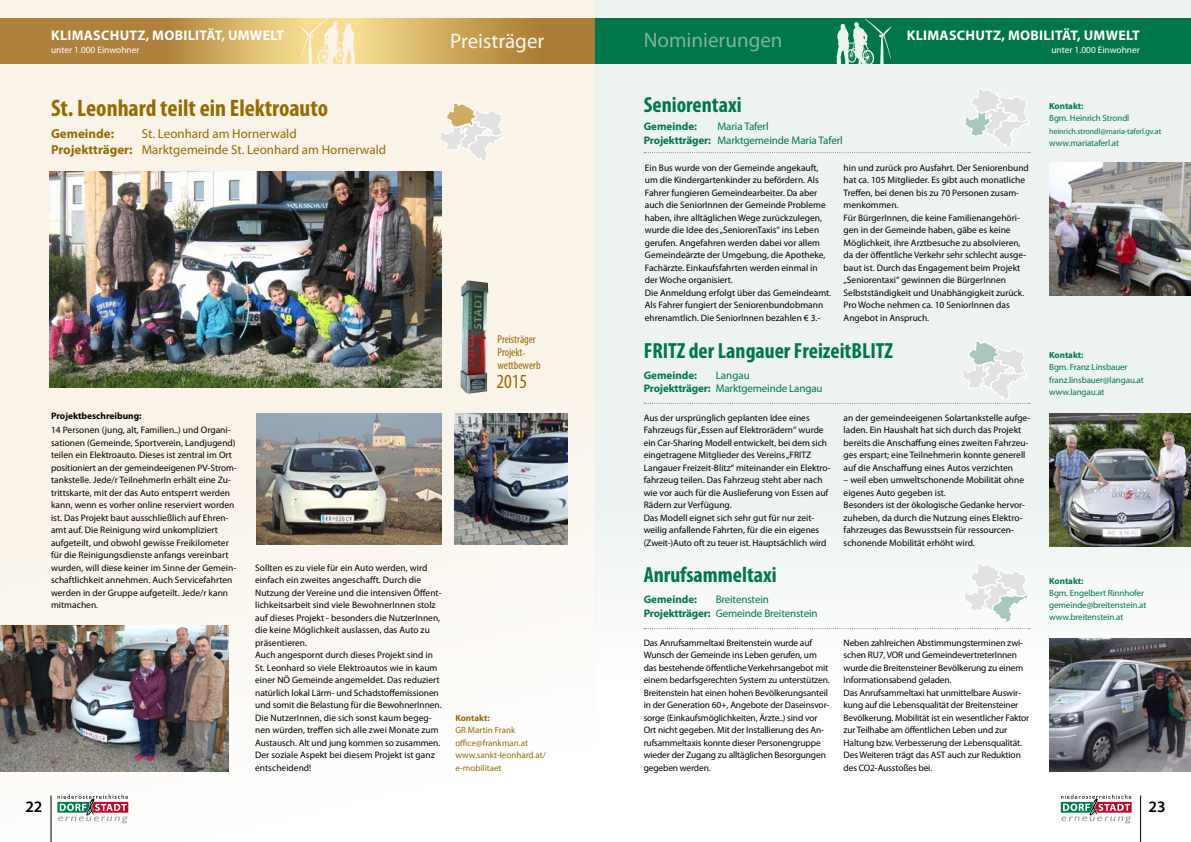
<style>
.page{position:relative;width:1191px;height:842px;background:#fff}
.page>*{position:absolute;margin:0;border:0;box-sizing:border-box;transform-origin:0 0}
.t1{font:700 condensed 24px "Myriad Pro";color:#956b01}
.t2{font:700 condensed 22px "Myriad Pro";color:#00774a}
.t3{font:21px "Myriad Pro";color:#7db49b}
.t4{font:21px "Myriad Pro";color:#fcf7f0}
.t5{font:condensed 20px "Myriad Pro";color:#956b01}
.t6{font:600 16px "Myriad Pro";color:#000}
.t7{font:700 14px "Myriad Pro";letter-spacing:.02em;color:#fff}
.t8{font:13px/16px "Myriad Pro";color:#956b01;text-align:center}
.t9{font:700 13px "Myriad Pro";color:#956b01}
.t10{font:condensed 11.5px/13.2px "Myriad Pro";color:#956b01}
.t11{font:11px/14px "Myriad Pro";letter-spacing:-.015em;color:#00774a;text-align:center}
.t12{font:700 11px "Myriad Pro";color:#00774a}
.t13{font:9.4px/12.5px "Myriad Pro";color:#000}
.t14{font:9.4px "Myriad Pro";color:#fff}
.t15{font:700 9.4px "Myriad Pro";color:#000}
.t16{font:9px/12.5px "Myriad Pro";letter-spacing:-.01em;color:#00774a}
.t17{font:9px/12.5px "Myriad Pro";color:#956b01}
.t18{font:700 9px "Myriad Pro";color:#00774a}
.t19{font:700 9px "Myriad Pro";color:#956b01}
.t20{font:8px "Myriad Pro";letter-spacing:-.01em;color:#00774a}
.s1{font-weight:700}
</style>
<div class="page">
<div style="left:0;top:0;width:595px;height:842px;background:linear-gradient(to bottom,#f7efe0,#fdfcfa)"></div>
<div style="left:595px;top:0;width:596px;height:842px;background:linear-gradient(to right,#f4f8f6,#f1f5f3)"></div>
<svg style="left:0;top:18px;width:595px;height:46px"></svg>
<div style="left:595px;top:18px;width:596px;height:46px;background:#00774a"></div>
<img style="left:0;top:626px;width:229px;height:146px">
<img style="left:1049px;top:163px;width:142px;height:133px">
<img style="left:1049px;top:413px;width:142px;height:133px">
<img style="left:1049px;top:638px;width:142px;height:133px">
<img style="left:257px;top:414px;width:184px;height:130px">
<img style="left:460px;top:280px;width:28px;height:114px">
<svg style="left:644px;top:562px;width:385px;height:67px"></svg>
<svg style="left:644px;top:87px;width:386px;height:66px"></svg>
<svg style="left:644px;top:340px;width:385px;height:64px"></svg>
<svg style="left:439px;top:102px;width:66px;height:60px"></svg>
<img style="left:454px;top:414px;width:114px;height:130px">
<svg style="left:300px;top:18px;width:57px;height:53px"></svg>
<svg style="left:834px;top:19px;width:57px;height:52px"></svg>
<img style="left:50px;top:171px;width:391px;height:216px">
<svg style="left:57px;top:794px;width:71px;height:29px"></svg>
<hr style="left:51px;top:795px;width:1px;height:47px;background:#000">
<svg style="left:1060px;top:794px;width:71px;height:29px"></svg>
<hr style="left:1140px;top:795px;width:1px;height:47px;background:#000">
<h3 class="t7" style="left:51px;top:26px;width:234px">KLIMASCHUTZ, MOBILITÄT, UMWELT</h3>
<p class="t14" style="left:51px;top:44px;width:90px">unter 1.000 Einwohner</p>
<h3 class="t4" style="left:450px;top:28px;width:96px">Preisträger</h3>
<h3 class="t3" style="left:643px;top:27px;width:140px">Nominierungen</h3>
<h3 class="t7" style="left:907px;top:26px;width:234px">KLIMASCHUTZ, MOBILITÄT, UMWELT</h3>
<p class="t14" style="left:1051px;top:44px;width:90px">unter 1.000 Einwohner</p>
<h1 class="t1" style="left:51px;top:93px;width:279px">St. Leonhard teilt ein Elektroauto</h1>
<h3 class="t9" style="left:51px;top:125px;width:65px">Gemeinde:</h3>
<h3 class="t8" style="left:51px;top:125px;width:336px">St. Leonhard am Hornerwald<br><span class="s1">Projektträger:</span> Marktgemeinde St. Leonhard am Hornerwald</h3>
<p class="t15" style="left:51px;top:410px;width:92px">Projektbeschreibung:</p>
<p class="t13" style="left:51px;top:424px;width:187px">14 Personen (jung, alt, Familien..) und Organi&shy;sationen (Gemeinde, Sportverein, Landjugend) teilen ein Elektroauto. Dieses ist zentral im Ort positioniert an der gemeindeeigenen PV-Strom&shy;tankstelle. Jede/r TeilnehmerIn erhält eine Zu&shy;trittskarte, mit der das Auto entsperrt werden kann, wenn es vorher online reserviert worden ist. Das Projekt baut ausschließlich auf Ehren&shy;amt auf. Die Reinigung wird unkompliziert aufgeteilt, und obwohl gewisse Freikilometer für die Reinigungsdienste anfangs vereinbart wurden, will diese keiner im Sinne der Gemein&shy;schaftlichkeit annehmen. Auch Servicefahrten werden in der Gruppe aufgeteilt. Jede/r kann mitmachen.</p>
<p class="t10" style="left:497px;top:332px;width:45px">Preisträger<br>Projekt&shy;wettbewerb</p>
<h3 class="t5" style="left:496px;top:369px;width:32px">2015</h3>
<p class="t13" style="left:255px;top:561px;width:188px">Sollten es zu viele für ein Auto werden, wird einfach ein zweites angeschafft. Durch die Nutzung der Vereine und die intensiven Öffent&shy;lichkeitsarbeit sind viele BewohnerInnen stolz auf dieses Projekt - besonders die NutzerInnen, die keine Möglichkeit auslassen, das Auto zu präsentieren.<br>Auch angespornt durch dieses Projekt sind in St. Leonhard so viele Elektroautos wie in kaum einer NÖ Gemeinde angemeldet. Das reduziert natürlich lokal Lärm- und Schadstoffemissionen und somit die Belastung für die BewohnerInnen.<br>Die NutzerInnen, die sich sonst kaum begeg&shy;nen würden, treffen sich alle zwei Monate zum Austausch. Alt und jung kommen so zusammen.<br>Der soziale Aspekt bei diesem Projekt ist ganz entscheidend!</p>
<p class="t19" style="left:455px;top:712px;width:36px">Kontakt:</p>
<p class="t17" style="left:455px;top:724px;width:92px">GR Martin Frank office@frankman.at www.sankt-leonhard.at/ e-mobilitaet</p>
<h2 class="t2" style="left:643px;top:91px;width:99px">Seniorentaxi</h2>
<p class="t12" style="left:643px;top:119px;width:55px">Gemeinde:</p>
<p class="t11" style="left:643px;top:120px;width:201px">Maria Taferl<br><span class="s1">Projektträger:</span> Marktgemeinde Maria Taferl</p>
<p class="t13" style="left:645px;top:161px;width:188px">Ein Bus wurde von der Gemeinde angekauft, um die Kindergartenkinder zu befördern. Als Fahrer fungieren Gemeindearbeiter. Da aber auch die SeniorInnen der Gemeinde Probleme haben, ihre alltäglichen Wege zurückzulegen, wurde die Idee des „SeniorenTaxis“ ins Leben gerufen. Angefahren werden dabei vor allem Gemeindeärzte der Umgebung, die Apotheke, Fachärzte. Einkaufsfahrten werden einmal in der Woche organisiert.<br>Die Anmeldung erfolgt über das Gemeindeamt.<br>Als Fahrer fungiert der Seniorenbundobmann ehrenamtlich. Die SeniorInnen bezahlen € 3.-</p>
<p class="t13" style="left:843px;top:161px;width:187px">hin und zurück pro Ausfahrt. Der Seniorenbund hat ca. 105 Mitglieder. Es gibt auch monatliche Treffen, bei denen bis zu 70 Personen zusam&shy;menkommen.<br>Für BürgerInnen, die keine Familienangehöri&shy;gen in der Gemeinde haben, gäbe es keine Möglichkeit, ihre Arztbesuche zu absolvieren, da der öffentliche Verkehr sehr schlecht ausge&shy;baut ist. Durch das Engagement beim Projekt „Seniorentaxi“ gewinnen die BürgerInnen Selbstständigkeit und Unabhängigkeit zurück.<br>Pro Woche nehmen ca. 10 SeniorInnen das Angebot in Anspruch.</p>
<h2 class="t2" style="left:643px;top:337px;width:251px">FRITZ der Langauer FreizeitBLITZ</h2>
<p class="t12" style="left:643px;top:368px;width:55px">Gemeinde:</p>
<p class="t11" style="left:643px;top:368px;width:180px;line-height:13px">Langau<br><span class="s1">Projektträger:</span> Marktgemeinde Langau</p>
<p class="t13" style="left:643px;top:411px;width:189px">Aus der ursprünglich geplanten Idee eines Fahrzeugs für „Essen auf Elektrorädern“ wurde ein Car-Sharing Modell entwickelt, bei dem sich eingetragene Mitglieder des Vereins „FRITZ Langauer Freizeit-Blitz“ miteinander ein Elektro&shy;fahrzeug teilen. Das Fahrzeug steht aber nach wie vor auch für die Auslieferung von Essen auf Rädern zur Verfügung.<br>Das Modell eignet sich sehr gut für nur zeit&shy;weilig anfallende Fahrten, für die ein eigenes (Zweit-)Auto oft zu teuer ist. Hauptsächlich wird</p>
<p class="t13" style="left:843px;top:411px;width:188px">an der gemeindeeigenen Solartankstelle aufge&shy;laden. Ein Haushalt hat sich durch das Projekt bereits die Anschaffung eines zweiten Fahrzeu&shy;ges erspart; eine Teilnehmerin konnte generell auf die Anschaffung eines Autos verzichten</p>
<p class="t13" style="left:843px;top:474px;width:183px">– weil eben umweltschonende Mobilität ohne eigenes Auto gegeben ist.<br>Besonders ist der ökologische Gedanke hervor&shy;zuheben, da durch die Nutzung eines Elektro&shy;fahrzeuges das Bewusstsein für ressourcen&shy;schonende Mobilität erhöht wird.</p>
<h2 class="t2" style="left:643px;top:561px;width:135px">Anrufsammeltaxi</h2>
<p class="t12" style="left:643px;top:592px;width:55px">Gemeinde:</p>
<p class="t11" style="left:643px;top:592px;width:175px;text-align:left;text-indent:72px">Breitenstein<br><span class="s1">Projektträger:</span> Gemeinde Breitenstein</p>
<p class="t13" style="left:643px;top:636px;width:187px">Das Anrufsammeltaxi Breitenstein wurde auf Wunsch der Gemeinde ins Leben gerufen, um das bestehende öffentliche Verkehrsangebot mit einem bedarfsgerechten System zu unterstützen.<br>Breitenstein hat einen hohen Bevölkerungsanteil in der Generation 60+, Angebote der Daseinsvor&shy;sorge (Einkaufsmöglichkeiten, Ärzte..) sind vor Ort nicht gegeben. Mit der Installierung des An&shy;rufsammeltaxis konnte dieser Personengruppe wieder der Zugang zu alltäglichen Besorgungen gegeben werden.</p>
<p class="t13" style="left:843px;top:636px;width:187px">Neben zahlreichen Abstimmungsterminen zwi&shy;schen RU7, VOR und GemeindevertreterInnen wurde die Breitensteiner Bevölkerung zu einem Informationsabend geladen.<br>Das Anrufsammeltaxi hat unmittelbare Auswir&shy;kung auf die Lebensqualität der Breitensteiner Bevölkerung. Mobilität ist ein wesentlicher Faktor zur Teilhabe am öffentlichen Leben und zur Haltung bzw. Verbesserung der Lebensqualität.<br>Des Weiteren trägt das AST auch zur Reduktion des CO2-Ausstoßes bei.</p>
<p class="t18" style="left:1049px;top:100px;width:36px">Kontakt:</p>
<p class="t16" style="left:1049px;top:112px;width:82px">Bgm. Heinrich Strondl</p>
<p class="t20" style="left:1049px;top:126px;width:114px">heinrich.strondl@maria-taferl.gv.at</p>
<p class="t16" style="left:1049px;top:137px;width:71px">www.mariataferl.at</p>
<p class="t18" style="left:1049px;top:349px;width:36px">Kontakt:</p>
<p class="t16" style="left:1049px;top:361px;width:96px">Bgm. Franz Linsbauer franz.linsbauer@langau.at www.langau.at</p>
<p class="t18" style="left:1049px;top:575px;width:36px">Kontakt:</p>
<p class="t16" style="left:1049px;top:586px;width:99px;line-height:12px">Bgm. Engelbert Rinnhofer gemeinde@breitenstein.at www.breitenstein.at</p>
<h3 class="t6" style="left:25px;top:796px;width:19px">22</h3>
<h3 class="t6" style="left:1148px;top:796px;width:19px">23</h3>
</div>
